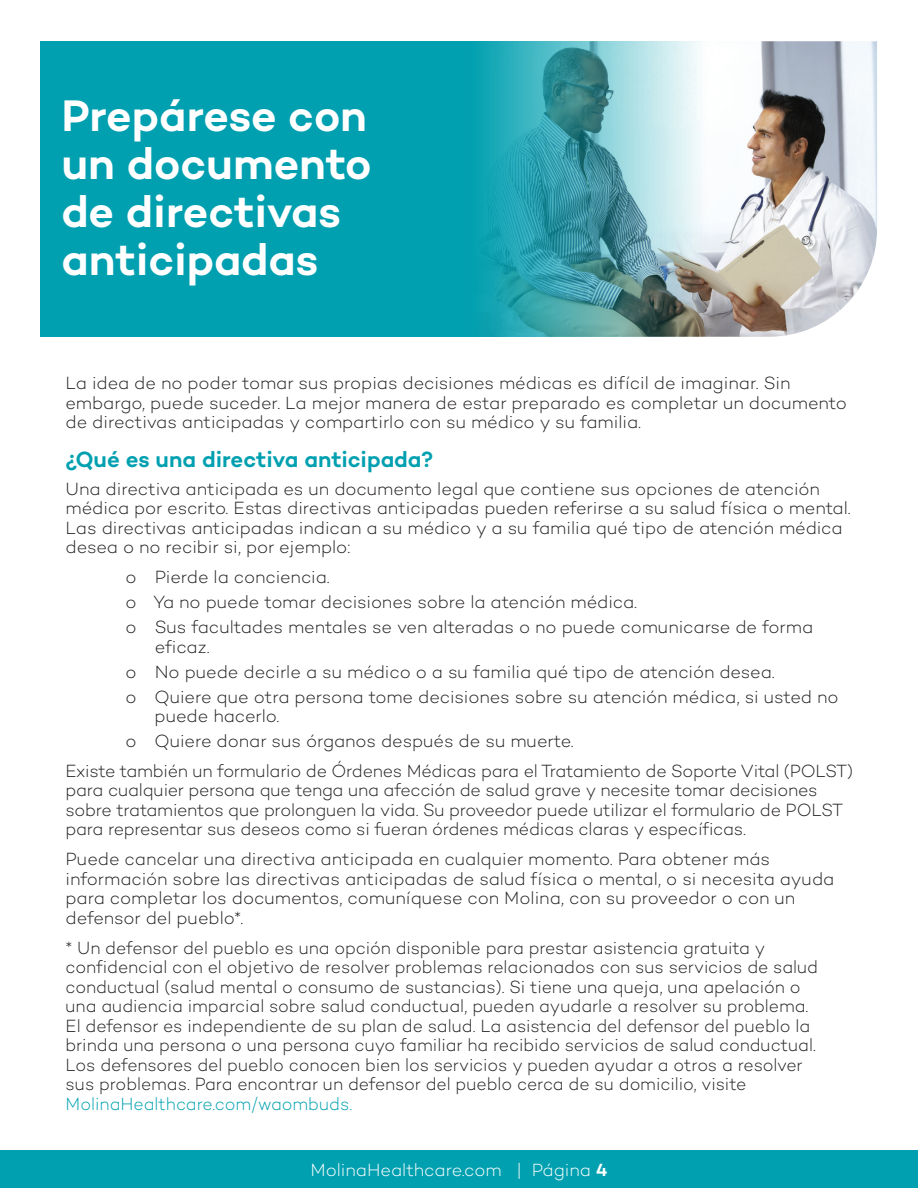
<style>
.page{position:relative;width:918px;height:1188px;background:#fff}
.page>*{position:absolute;margin:0;border:0;box-sizing:border-box;transform-origin:0 0}
.t1{font:600 45px/48px "Campton";color:#fff}
.t2{font:600 22.5px "Campton";color:#00a0b0}
.t3{font:300 18px/19.5px "Campton";letter-spacing:-.01em;color:#231f20}
.t4{font:300 18px "Campton";color:#fff}
.s1{color:#00a0b0}
.s2{font-weight:600}
</style>
<div class="page">
<div style="left:0;top:1150px;width:918px;height:38px;background:#00a0b0"></div>
<img style="left:41px;top:41px;width:836px;height:296px">
<h2 class="t1" style="left:61px;top:91px;width:312px">Prepárese con un documento de directivas anticipadas</h2>
<p class="t3" style="left:66px;top:373px;width:783px">La idea de no poder tomar sus propias decisiones médicas es difícil de imaginar . Sin embargo, puede suceder . La mejor manera de estar preparado es completar un documento de directivas anticipadas y compartirlo con su médico y su familia .</p>
<h3 class="t2" style="left:66px;top:445px;width:369px">¿Qué es una directiva anticipada?</h3>
<p class="t3" style="left:66px;top:479px;width:787px">Una directiva anticipada es un documento legal que contiene sus opciones de atención médica por escrito . Estas directivas anticipadas pueden referirse a su salud física o mental .<br>Las directivas anticipadas indican a su médico y a su familia qué tipo de atención médica desea o no recibir si, por ejemplo:</p>
<p class="t3" style="left:126px;top:567px;width:206px">o Pierde la conciencia .</p>
<p class="t3" style="left:126px;top:592px;width:513px">o Ya no puede tomar decisiones sobre la atención médica .</p>
<p class="t3" style="left:155px;top:617px;width:660px;text-indent:-29px">o Sus facultades mentales se ven alteradas o no puede comunicarse de forma eficaz .</p>
<p class="t3" style="left:126px;top:661px;width:651px">o No puede decirle a su médico o a su familia qué tipo de atención desea .</p>
<p class="t3" style="left:155px;top:686px;width:686px;text-indent:-29px">o Quiere que otra persona tome decisiones sobre su atención médica, si usted no puede hacerlo .</p>
<p class="t3" style="left:126px;top:731px;width:450px">o Quiere donar sus órganos después de su muerte .</p>
<p class="t3" style="left:66px;top:761px;width:789px">Existe también un formulario de Órdenes Médicas para el Tratamiento de Soporte Vital (POLST) para cualquier persona que tenga una afección de salud grave y necesite tomar decisiones sobre tratamientos que prolonguen la vida . Su proveedor puede utilizar el formulario de POLST para representar sus deseos como si fueran órdenes médicas claras y específicas .</p>
<p class="t3" style="left:66px;top:849px;width:770px">Puede cancelar una directiva anticipada en cualquier momento . Para obtener más información sobre las directivas anticipadas de salud física o mental, o si necesita ayuda para completar los documentos, comuníquese con Molina, con su proveedor o con un defensor del pueblo*.</p>
<p class="t3" style="left:66px;top:938px;width:754px">* Un defensor del pueblo es una opción disponible para prestar asistencia gratuita y confidencial con el objetivo de resolver problemas relacionados con sus servicios de salud conductual (salud mental o consumo de sustancias) . Si tiene una queja, una apelación o una audiencia imparcial sobre salud conductual, pueden ayudarle a resolver su problema .<br>El defensor es independiente de su plan de salud . La asistencia del defensor del pueblo la brinda una persona o una persona cuyo familiar ha recibido servicios de salud conductual .<br>Los defensores del pueblo conocen bien los servicios y pueden ayudar a otros a resolver sus problemas . Para encontrar un defensor del pueblo cerca de su domicilio, visite <span class="s1">MolinaHealthcare .com/waombuds .</span></p>
<p class="t4" style="left:310px;top:1159px;width:299px">MolinaHealthcare.com | Página <span class="s2">4</span></p>
</div>
